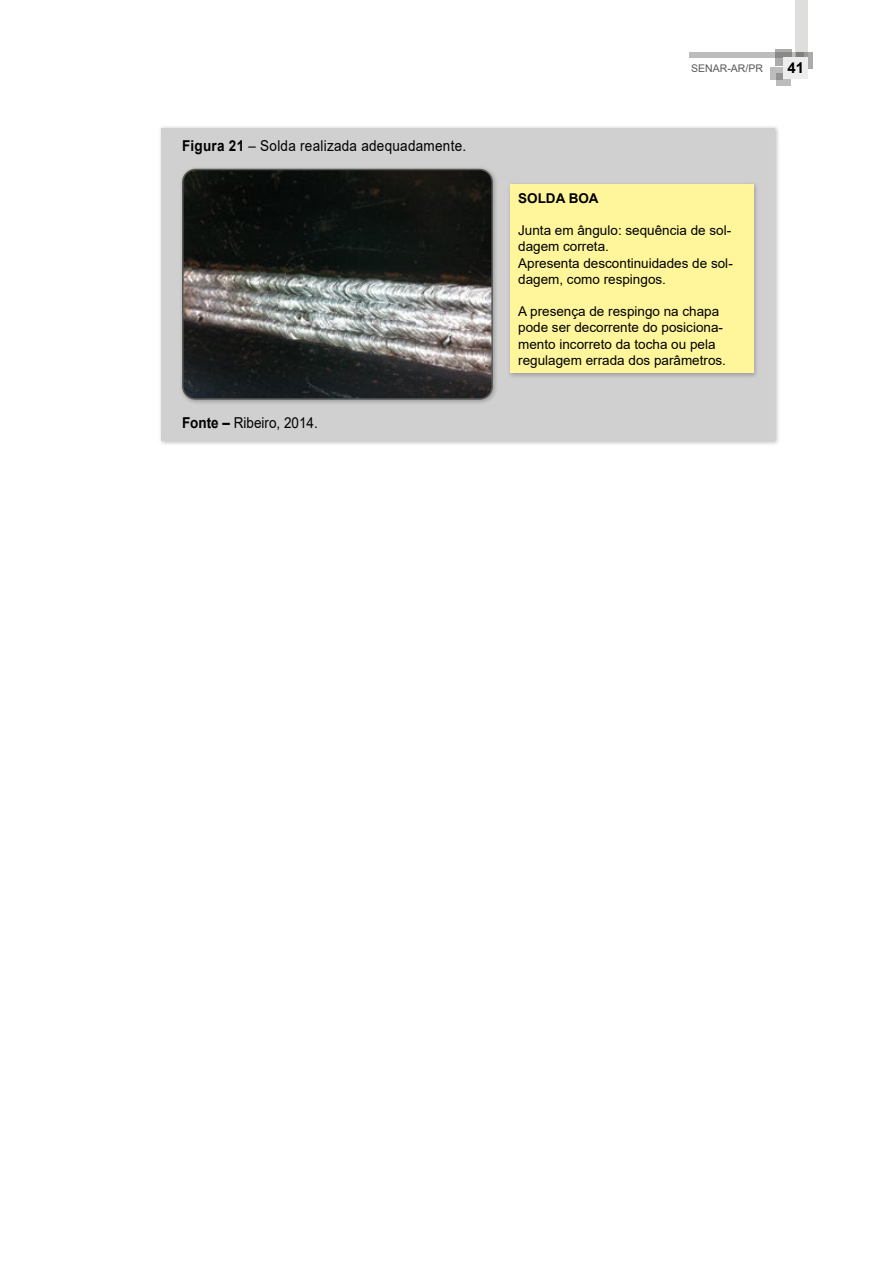
<style>
.page{position:relative;width:893px;height:1263px;background:#fff}
.page>*{position:absolute;margin:0;border:0;box-sizing:border-box;transform-origin:0 0}
.t1{font:15px "Arial";letter-spacing:.02em;color:#000;scale:.9 1}
.t2{font:15px "Arial";color:#000;scale:.9 1}
.t3{font:700 15px "Arial";color:#000}
.t4{font:13.5px/16.2px "Arial";color:#000}
.t5{font:700 13.5px "Arial";color:#000}
.t6{font:10.5px "Arial";color:#575756}
.s1{font-weight:700}
</style>
<div class="page">
<svg style="left:776px;top:73px;width:15px;height:12px"></svg>
<svg style="left:770px;top:67px;width:12px;height:12px"></svg>
<div style="left:796px;top:52px;width:17px;height:16px;background:#ababaa"></div>
<svg style="left:775px;top:50px;width:17px;height:16px"></svg>
<svg style="left:689px;top:52px;width:107px;height:6px"></svg>
<svg style="left:796px;top:0;width:12px;height:58px"></svg>
<div style="left:784px;top:58px;width:24px;height:21px;background:#ededed"></div>
<div style="left:158px;top:125px;width:622px;height:321px;background:#000;opacity:.25"></div>
<div style="left:161px;top:128px;width:614px;height:312px;background:#d0d0d0"></div>
<div style="left:179px;top:166px;width:319px;height:239px;background:#000;opacity:.25"></div>
<img style="left:183px;top:169px;width:309px;height:230px">
<div style="left:182px;top:169px;width:311px;height:231px;border:2px solid #575756;border-radius:13px"></div>
<div style="left:507px;top:182px;width:252px;height:197px;background:#000;opacity:.25"></div>
<div style="left:510px;top:184px;width:243px;height:189px;background:#fff69b"></div>
<p class="t1" style="left:182px;top:136px;width:317px"><span class="s1">Figura 21</span> – Solda realizada adequadamente.</p>
<p class="t2" style="left:182px;top:412px;width:152px"><span class="s1">Fonte –</span> Ribeiro, 2014.</p>
<p class="t6" style="left:691px;top:61px;width:73px">SENAR-AR/PR</p>
<p class="t3" style="left:787px;top:57px;width:18px">41</p>
<p class="t5" style="left:518px;top:188px;width:82px">SOLDA BOA</p>
<p class="t4" style="left:518px;top:222px;width:216px">Junta em ângulo: sequência de sol&shy;dagem correta.<br>Apresenta descontinuidades de sol&shy;dagem, como respingos.</p>
<p class="t4" style="left:518px;top:303px;width:209px">A presença de respingo na chapa pode ser decorrente do posiciona&shy;mento incorreto da tocha ou pela regulagem errada dos parâmetros.</p>
</div>
